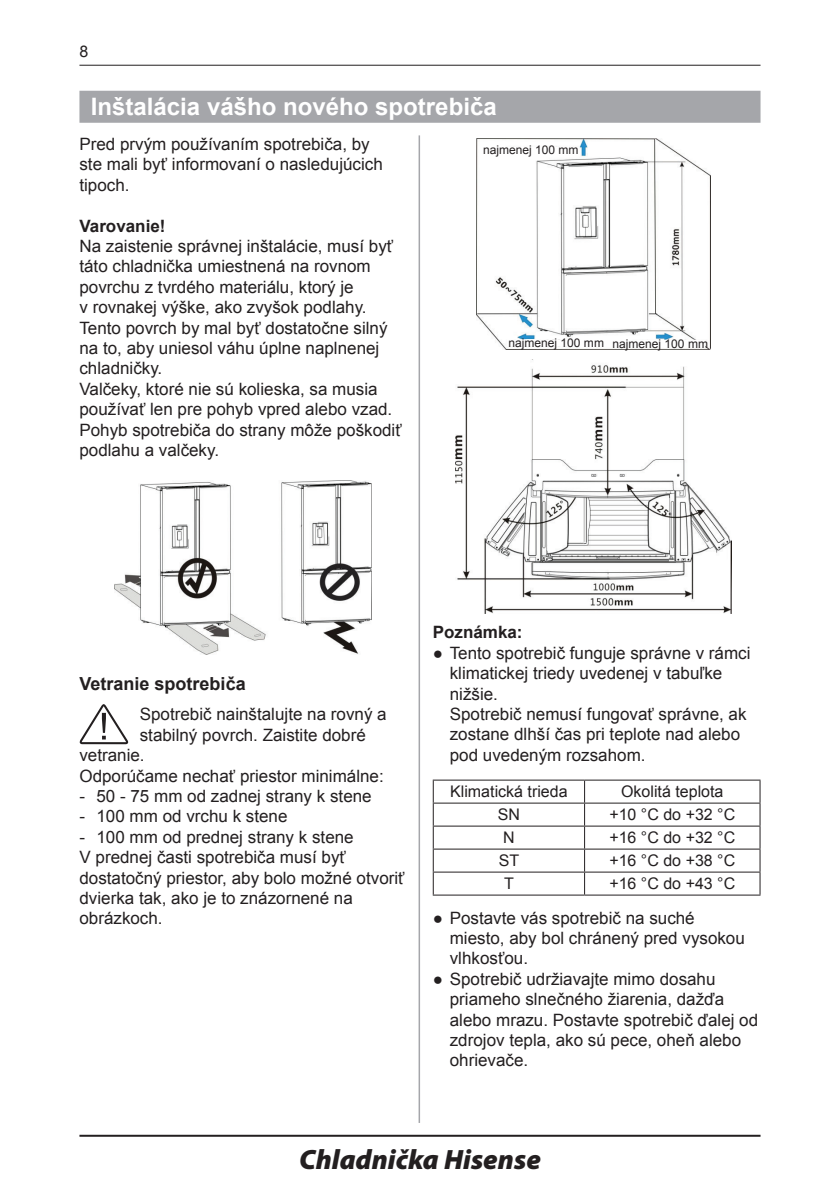
<style>
.page{position:relative;width:840px;height:1191px;background:#fff}
.page>*{position:absolute;margin:0;border:0;box-sizing:border-box;transform-origin:0 0}
.t1{font:italic 900 28px "Myriad Pro";color:#231f20}
.Nadpis{font:700 24px "Arial";color:#fff}
.Základný_9{font:700 18px "Arial";color:#231f20}
.Základný{font:17px/20.4px "Arial";color:#231f20}
.Odsadenie_3_-_8_5{font:17px/20.4px "Arial";color:#231f20}
.Základný-2{font:700 17px "Arial";color:#231f20}
.Základný-3{font:16px "Arial";color:#231f20}
.Základný_text_6{font:12px "Arial";color:#231f20}
</style>
<div class="page">
<hr style="left:79px;top:65px;width:681px;height:1px;background:#231f20">
<hr style="left:79px;top:1134px;width:681px;height:2px;background:#231f20">
<hr style="left:432px;top:779px;width:152px;height:1px;background:#231f20">
<hr style="left:584px;top:779px;width:176px;height:1px;background:#231f20">
<hr style="left:432px;top:802px;width:152px;height:1px;background:#231f20">
<hr style="left:584px;top:802px;width:176px;height:1px;background:#231f20">
<hr style="left:432px;top:825px;width:152px;height:1px;background:#231f20">
<hr style="left:584px;top:825px;width:176px;height:1px;background:#231f20">
<hr style="left:432px;top:848px;width:152px;height:1px;background:#231f20">
<hr style="left:584px;top:848px;width:176px;height:1px;background:#231f20">
<hr style="left:432px;top:871px;width:152px;height:1px;background:#231f20">
<svg style="left:432px;top:780px;width:1px;height:114px"></svg>
<hr style="left:584px;top:871px;width:176px;height:1px;background:#231f20">
<svg style="left:759px;top:780px;width:1px;height:114px"></svg>
<hr style="left:432px;top:894px;width:152px;height:1px;background:#231f20">
<hr style="left:584px;top:894px;width:176px;height:1px;background:#231f20">
<hr style="left:418px;top:135px;width:2px;height:988px;background:#a5a6aa">
<div style="left:79px;top:91px;width:681px;height:32px;background:#a5a6aa"></div>
<img style="left:115px;top:481px;width:256px;height:173px">
<svg style="left:79px;top:704px;width:49px;height:40px"></svg>
<img style="left:476px;top:139px;width:234px;height:210px">
<img style="left:455px;top:365px;width:275px;height:248px">
<div style="left:502px;top:147px;width:76px;height:11px;background:#fff"></div>
<div style="left:507px;top:339px;width:76px;height:7px;background:#fff"></div>
<div style="left:628px;top:340px;width:76px;height:7px;background:#fff"></div>
<p class="Základný-3" style="left:79px;top:41px;width:10px">8</p>
<p class="Nadpis" style="left:91px;top:91px;width:407px">Inštalácia vášho nového spotrebiča</p>
<p class="Základný" style="left:79px;top:134px;width:305px">Pred prvým používaním spotrebiča, by ste mali byť informovaní o nasledujúcich tipoch.</p>
<p class="Základný-2" style="left:79px;top:214px;width:87px">Varovanie!</p>
<p class="Základný" style="left:79px;top:236px;width:315px">Na zaistenie správnej inštalácie, musí byť táto chladnička umiestnená na rovnom povrchu z tvrdého materiálu, ktorý je<br>v rovnakej výške, ako zvyšok podlahy.<br>Tento povrch by mal byť dostatočne silný na to, aby uniesol váhu úplne naplnenej chladničky.</p>
<p class="Základný" style="left:79px;top:379px;width:323px">Valčeky, ktoré nie sú kolieska, sa musia používať len pre pohyb vpred alebo vzad.<br>Pohyb spotrebiča do strany môže poškodiť podlahu a valčeky.</p>
<p class="Základný_text_6" style="left:483px;top:142px;width:97px">najmenej 100 mm</p>
<p class="Základný_text_6" style="left:508px;top:335px;width:97px">najmenej 100 mm</p>
<p class="Základný_text_6" style="left:612px;top:335px;width:97px">najmenej 100 mm</p>
<p class="Základný_9" style="left:79px;top:672px;width:168px">Vetranie spotrebiča</p>
<p class="Základný" style="left:140px;top:704px;width:248px">Spotrebič nainštalujte na rovný a</p>
<p class="Základný" style="left:140px;top:725px;width:227px">stabilný povrch. Zaistite dobré</p>
<p class="Základný" style="left:79px;top:745px;width:67px">vetranie.</p>
<p class="Základný" style="left:79px;top:765px;width:305px">Odporúčame nechať priestor minimálne:</p>
<p class="Odsadenie_3_-_8_5" style="left:79px;top:786px;width:293px">- 50 - 75 mm od zadnej strany k stene</p>
<p class="Odsadenie_3_-_8_5" style="left:79px;top:806px;width:209px">- 100 mm od vrchu k stene</p>
<p class="Odsadenie_3_-_8_5" style="left:79px;top:827px;width:276px">- 100 mm od prednej strany k stene</p>
<p class="Základný" style="left:79px;top:847px;width:326px">V prednej časti spotrebiča musí byť dostatočný priestor, aby bolo možné otvoriť dvierka tak, ako je to znázornené na obrázkoch.</p>
<p class="Základný-2" style="left:432px;top:621px;width:91px">Poznámka:</p>
<p class="Odsadenie_3_-_8_5" style="left:449px;top:643px;width:302px;text-indent:-17px">● Tento spotrebič funguje správne v rámci klimatickej triedy uvedenej v tabuľke nižšie.</p>
<p class="Odsadenie_3_-_8_5" style="left:449px;top:704px;width:298px">Spotrebič nemusí fungovať správne, ak zostane dlhší čas pri teplote nad alebo pod uvedeným rozsahom.</p>
<p class="Základný-3" style="left:450px;top:781px;width:119px">Klimatická trieda</p>
<p class="Základný-3" style="left:620px;top:781px;width:104px">Okolitá teplota</p>
<p class="Základný-3" style="left:497px;top:804px;width:24px">SN</p>
<p class="Základný-3" style="left:609px;top:804px;width:127px">+10 °C do +32 °C</p>
<p class="Základný-3" style="left:503px;top:827px;width:13px">N</p>
<p class="Základný-3" style="left:609px;top:827px;width:127px">+16 °C do +32 °C</p>
<p class="Základný-3" style="left:498px;top:850px;width:22px">ST</p>
<p class="Základný-3" style="left:609px;top:850px;width:127px">+16 °C do +38 °C</p>
<p class="Základný-3" style="left:504px;top:873px;width:11px">T</p>
<p class="Základný-3" style="left:609px;top:873px;width:127px">+16 °C do +43 °C</p>
<p class="Odsadenie_3_-_8_5" style="left:449px;top:907px;width:296px;text-indent:-17px">● Postavte vás spotrebič na suché miesto, aby bol chránený pred vysokou vlhkosťou.</p>
<p class="Odsadenie_3_-_8_5" style="left:449px;top:968px;width:310px;text-indent:-17px">● Spotrebič udržiavajte mimo dosahu priameho slnečného žiarenia, dažďa alebo mrazu. Postavte spotrebič ďalej od zdrojov tepla, ako sú pece, oheň alebo ohrievače.</p>
<h1 class="t1" style="left:299px;top:1143px;width:243px">Chladnička Hisense</h1>
</div>
